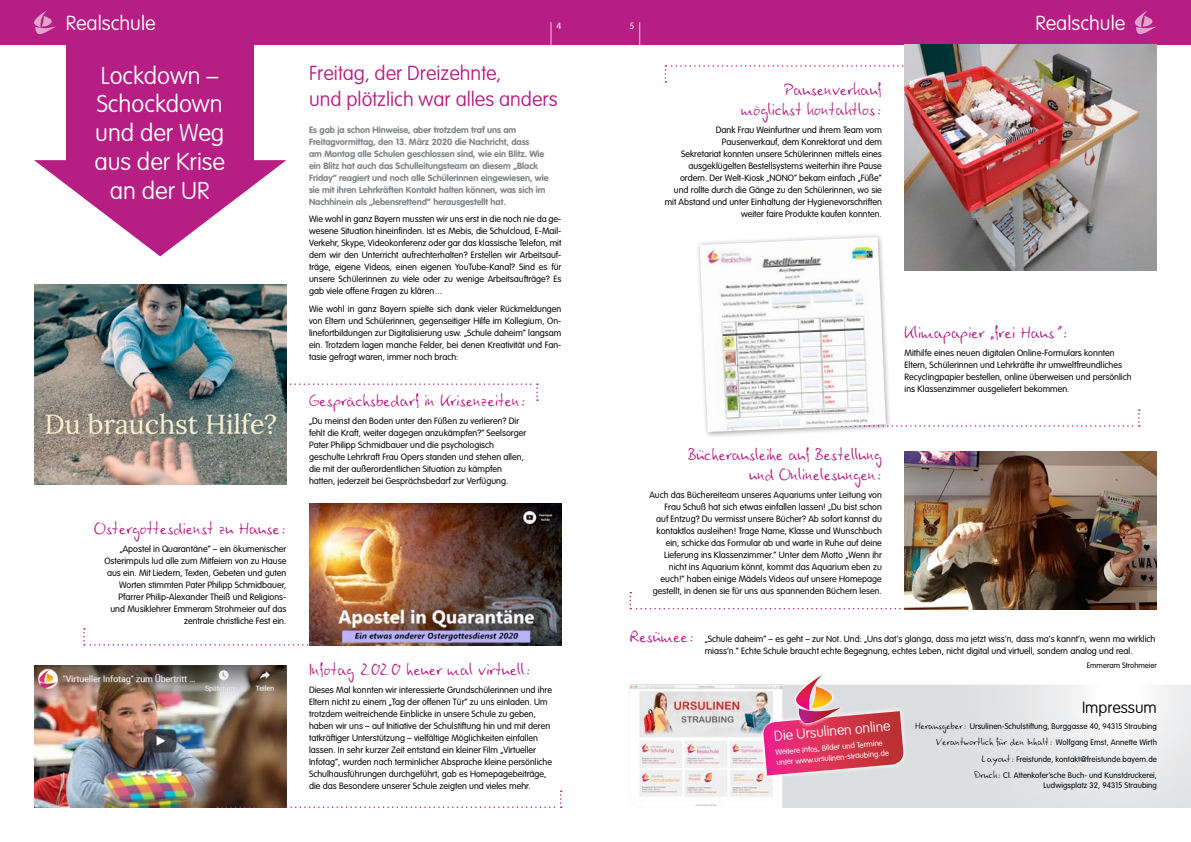
<style>
.page{position:relative;width:1191px;height:842px;background:#fff}
.page>*{position:absolute;margin:0;border:0;box-sizing:border-box;transform-origin:0 0}
.t1{font:100 24px/28.8px "VAG Rounded LT";color:#fff;text-align:center}
.t2{font:300 21.6px "VAG Rounded LT";color:#fff;scale:.42 1}
.t3{font:100 20px/26px "VAG Rounded LT";color:#b61e83}
.t4{font:100 20px "VAG Rounded LT";color:#fff}
.t5{font:19px/20px "Ego LT";color:#b61e83;text-align:right}
.t6{font:100 16px "VAG Rounded LT";color:#000}
.t7{font:100 14px "VAG Rounded LT";color:#fff}
.t8{font:11px "Ego LT";letter-spacing:.01em;color:#000}
.t9{font:300 9px/12px "VAG Rounded LT";color:#000}
.t10{font:700 9px/12px "VAG Rounded LT";color:#808285}
.t11{font:300 9px "VAG Rounded LT";color:#fff}
.t12{font:300 8px/16.2px "VAG Rounded LT";letter-spacing:.01em;color:#000;text-align:right}
.t13{font:300 7.9px/10.5px "VAG Rounded LT";color:#fff}
.t14{font:300 7.7px "VAG Rounded LT";color:#000}
.s1{font-family:"Ego LT";font-weight:400;font-size:19px;color:#b61e83}
.s2{font-family:"Ego LT";font-weight:400;font-size:11px}
.s3{font-family:"VAG Rounded LT";font-weight:300;font-size:8px}
</style>
<div class="page">
<svg style="left:286px;top:383px;width:252px;height:18px"></svg>
<div style="left:67px;top:18px;width:187px;height:149px;background:#b61e83"></div>
<svg style="left:34px;top:160px;width:252px;height:96px"></svg>
<div style="left:0;top:0;width:1191px;height:44px;background:#b61e83"></div>
<svg style="left:34px;top:10px;width:22px;height:24px"></svg>
<svg style="left:1134px;top:10px;width:23px;height:24px"></svg>
<img style="left:34px;top:284px;width:252px;height:200px">
<img style="left:34px;top:665px;width:252px;height:143px">
<svg style="left:664px;top:65px;width:240px;height:18px"></svg>
<img style="left:904px;top:44px;width:253px;height:227px">
<svg style="left:892px;top:409px;width:247px;height:18px"></svg>
<div style="left:695px;top:233px;width:197px;height:205px;background:#000;opacity:.35"></div>
<img style="left:699px;top:237px;width:187px;height:195px">
<svg style="left:629px;top:592px;width:275px;height:17px"></svg>
<img style="left:904px;top:452px;width:253px;height:157px">
<svg style="left:217px;top:790px;width:345px;height:18px"></svg>
<svg style="left:782px;top:685px;width:409px;height:123px"></svg>
<img style="left:629px;top:685px;width:144px;height:121px">
<svg style="left:758px;top:706px;width:150px;height:74px"></svg>
<svg style="left:762px;top:675px;width:142px;height:100px;background:#dd8195"></svg>
<svg style="left:83px;top:628px;width:226px;height:18px"></svg>
<img style="left:309px;top:504px;width:252px;height:142px">
<h3 class="t4" style="left:66px;top:12px;width:91px">Realschule</h3>
<h2 class="t2" style="left:550px;top:19px;width:6px">|</h2>
<p class="t11" style="left:556px;top:21px;width:6px">4</p>
<p class="t11" style="left:629px;top:21px;width:6px">5</p>
<h2 class="t2" style="left:639px;top:19px;width:6px">|</h2>
<h3 class="t4" style="left:1035px;top:12px;width:91px">Realschule</h3>
<h1 class="t1" style="left:94px;top:62px;width:132px">Lockdown –<br>Schockdown und der Weg aus der Krise an der UR</h1>
<h3 class="t3" style="left:309px;top:61px;width:250px">Freitag, der Dreizehnte,<br>und plötzlich war alles anders</h3>
<p class="t10" style="left:309px;top:124px;width:241px">Es gab ja schon Hinweise, aber trotzdem traf uns am Freitagvormittag, den 13. März 2020 die Nachricht, dass<br>am Montag alle Schulen geschlossen sind, wie ein Blitz. Wie ein Blitz hat auch das Schulleitungsteam an diesem „Black Friday“ reagiert und noch alle Schülerinnen eingewiesen, wie sie mit ihren Lehrkräften Kontakt halten können, was sich im Nachhinein als „lebensrettend“ herausgestellt hat.</p>
<p class="t9" style="left:309px;top:213px;width:254px;text-align:justify">Wie wohl in ganz Bayern mussten wir uns erst in die noch nie da ge&shy;wesene Situation hineinfinden. Ist es Mebis, die Schulcloud, E-Mail-Verkehr, Skype, Videokonferenz oder gar das klassische Telefon, mit dem wir den Unterricht aufrechterhalten? Erstellen wir Arbeitsauf&shy;träge, eigene Videos, einen eigenen YouTube-Kanal? Sind es für unsere Schülerinnen zu viele oder zu wenige Arbeitsaufträge? Es gab viele offene Fragen zu klären...</p>
<p class="t9" style="left:309px;top:303px;width:254px;text-align:justify">Wie wohl in ganz Bayern spielte sich dank vieler Rückmeldungen von Eltern und Schülerinnen, gegenseitiger Hilfe im Kollegium, On&shy;linefortbildungen zur Digitalisierung usw. „Schule daheim“ langsam ein. Trotzdem lagen manche Felder, bei denen Kreativität und Fan&shy;tasie gefragt waren, immer noch brach:</p>
<h3 class="t5" style="left:94px;top:518px;width:194px">Ostergottesdienst zu Hause:</h3>
<p class="t9" style="left:104px;top:543px;width:183px;text-align:right">„Apostel in Quarantäne“ – ein ökumenischer Osterimpuls lud alle zum Mitfeiern von zu Hause aus ein. Mit Liedern, Texten, Gebeten und guten Worten stimmten Pater Philipp Schmidbauer, Pfarrer Philip-Alexander Theiß und Religions&shy;und Musiklehrer Emmeram Strohmeier auf das zentrale christliche Fest ein.</p>
<h3 class="t5" style="left:309px;top:390px;width:218px">Gesprächsbedarf in Krisenzeiten:</h3>
<p class="t9" style="left:309px;top:415px;width:219px">„Du meinst den Boden unter den Füßen zu verlieren? Dir fehlt die Kraft, weiter dagegen anzukämpfen?“ Seelsorger Pater Philipp Schmidbauer und die psychologisch geschulte Lehrkraft Frau Opers standen und stehen allen, die mit der außerordentlichen Situation zu kämpfen hatten, jederzeit bei Gesprächsbedarf zur Verfügung.</p>
<h3 class="t5" style="left:309px;top:659px;width:223px">Infotag 2020 heuer mal virtuell:</h3>
<p class="t9" style="left:309px;top:684px;width:244px">Dieses Mal konnten wir interessierte Grundschülerinnen und ihre Eltern nicht zu einem „Tag der offenen Tür“ zu uns einladen. Um trotzdem weitreichende Einblicke in unsere Schule zu geben, haben wir uns – auf Initiative der Schulstiftung hin und mit deren tatkräftiger Unterstützung – vielfältige Möglichkeiten einfallen lassen. In sehr kurzer Zeit entstand ein kleiner Film „Virtueller Infotag“, wurden nach terminlicher Absprache kleine persönliche Schulhausführungen durchgeführt, gab es Homepagebeiträge, die das Besondere unserer Schule zeigten und vieles mehr.</p>
<h3 class="t5" style="left:741px;top:79px;width:142px">Pausenverkauf möglichst kontaktlos:</h3>
<p class="t9" style="left:664px;top:124px;width:219px;text-align:right">Dank Frau Weinfurtner und ihrem Team vom Pausenverkauf, dem Konrektorat und dem<br>Sekretariat konnten unsere Schülerinnen mittels eines ausgeklügelten Bestellsystems weiterhin ihre Pause ordern. Der Welt-Kiosk „NONO“ bekam einfach „Füße“ und rollte durch die Gänge zu den Schülerinnen, wo sie mit Abstand und unter Einhaltung der Hygienevorschriften weiter faire Produkte kaufen konnten.</p>
<h3 class="t5" style="left:687px;top:444px;width:196px">Bücherausleihe auf Bestellung und Onlinelesungen:</h3>
<p class="t9" style="left:649px;top:489px;width:234px;text-align:right">Auch das Büchereiteam unseres Aquariums unter Leitung von Frau Schuß hat sich etwas einfallen lassen! „Du bist schon<br>auf Entzug? Du vermisst unsere Bücher? Ab sofort kannst du kontaktlos ausleihen! Trage Name, Klasse und Wunschbuch ein, schicke das Formular ab und warte in Ruhe auf deine Lieferung ins Klassenzimmer.“ Unter dem Motto „Wenn ihr nicht ins Aquarium könnt, kommt das Aquarium eben zu euch!“ haben einige Mädels Videos auf unsere Homepage gestellt, in denen sie für uns aus spannenden Büchern lesen.</p>
<h3 class="t5" style="left:904px;top:322px;width:165px">Klimapapier „frei Haus“:</h3>
<p class="t9" style="left:904px;top:347px;width:228px">Mithilfe eines neuen digitalen Online-Formulars konnten Eltern, Schülerinnen und Lehrkräfte ihr umweltfreundliches Recyclingpapier bestellen, online überweisen und persönlich ins Klassenzimmer ausgeliefert bekommen.</p>
<p class="t9" style="left:704px;top:633px;width:452px;text-indent:-75px"><span class="s1">Resümee:</span> „Schule daheim“ – es geht – zur Not. Und: „Uns dat‘s glanga, dass ma jetzt wiss‘n, dass ma‘s kannt‘n, wenn ma wirklich miass‘n.“ Echte Schule braucht echte Begegnung, echtes Leben, nicht digital und virtuell, sondern analog und real.</p>
<p class="t14" style="left:1086px;top:661px;width:72px">Emmeram Strohmeier</p>
<h3 class="t7" style="left:773px;top:728px;width:118px;rotate:-5deg">Die Ursulinen online</h3>
<p class="t13" style="left:775px;top:747px;width:114px;rotate:-5deg">Weitere Infos, Bilder und Termine unter www.ursulinen-straubing.de</p>
<h3 class="t6" style="left:1082px;top:698px;width:76px">Impressum</h3>
<p class="t12" style="left:914px;top:718px;width:244px"><span class="s2">Herausgeber:</span> Ursulinen-Schulstiftung, Burggasse 40, 94315 Straubing</p>
<p class="t8" style="left:936px;top:735px;width:222px">Verantwortlich für den Inhalt: <span class="s3">Wolfgang Ernst, Annette Wirth</span></p>
<p class="t12" style="left:974px;top:751px;width:184px"><span class="s2">Layout:</span> Freistunde, kontakt@freistunde.bayern.de<br><span class="s2">Druck:</span> Cl. Attenkofer’sche Buch- und Kunstdruckerei,</p>
<p class="t12" style="left:1043px;top:778px;width:115px">Ludwigsplatz 32, 94315 Straubing</p>
</div>
